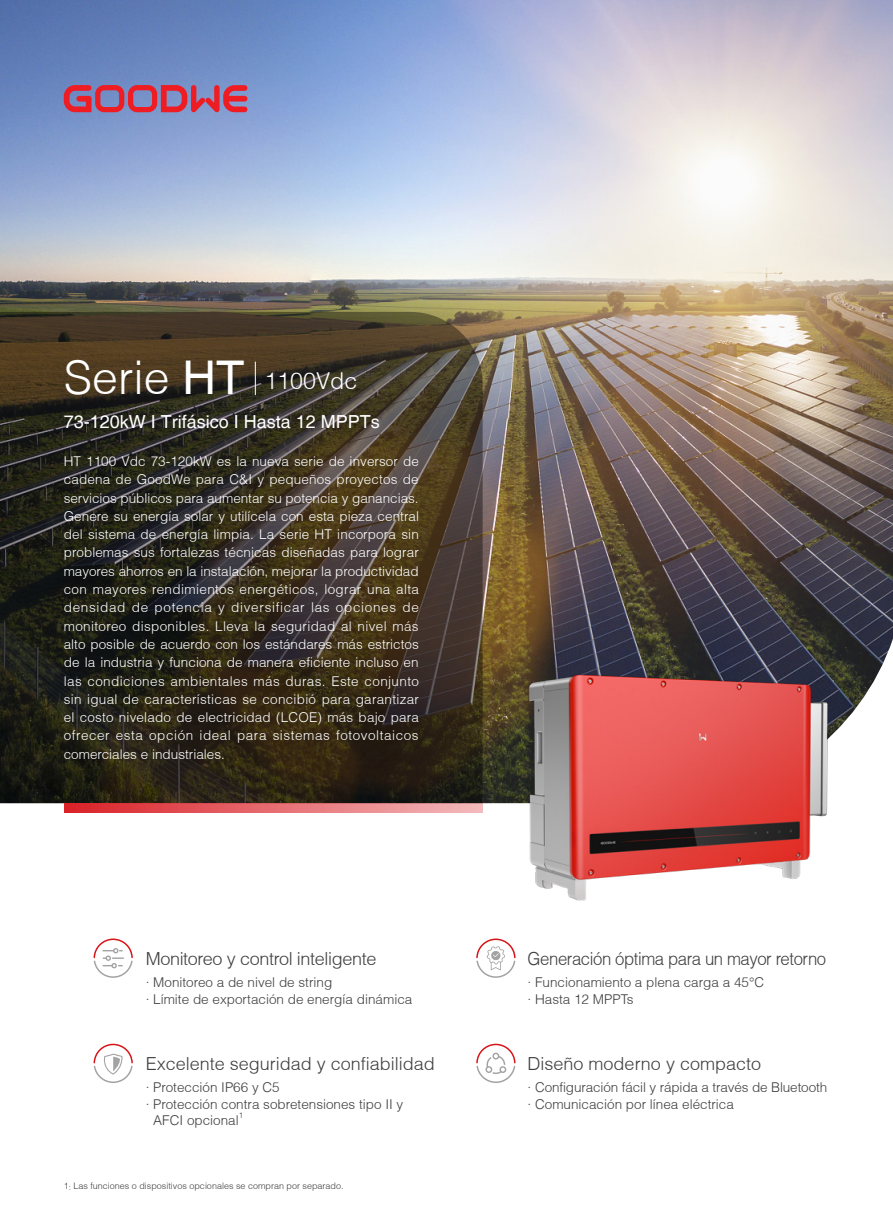
<style>
.page{position:relative;width:893px;height:1212px;background:#fff}
.page>*{position:absolute;margin:0;border:0;box-sizing:border-box;transform-origin:0 0}
.t1{font:300 23.25px "Helvetica";color:#fff}
.t2{font:300 18px "Helvetica";color:#3e3e3f}
.t3{font:300 18px "Helvetica";letter-spacing:-.02em;color:#3e3e3f;scale:.93 1}
.t4{font:18px "Helvetica";color:#fff}
.t5{font:300 18px "Helvetica";letter-spacing:-.02em;color:#3e3e3f}
.t6{font:300 13.5px/18.3px "Helvetica";color:#fff;text-align:justify}
.t7{font:300 13.5px/16.2px "Helvetica";color:#3e3e3f}
.t8{font:300 9px "Helvetica";color:#3e3e3f}
.t9{font:300 7.8px "Helvetica";color:#3e3e3f}
.s1{font-size:46.5px}
.s2{font-weight:400;font-size:46.5px}
.s3{font-family:"Adobe Song Std"}
</style>
<div class="page">
<img style="left:0;top:0;width:893px;height:803px">
<svg style="left:64px;top:85px;width:183px;height:27px;background:#b45673"></svg>
<svg style="left:0;top:312px;width:483px;height:491px;background:#362e20"></svg>
<hr style="left:255px;top:362px;width:1px;height:33px;background:#fff">
<svg style="left:64px;top:803px;width:419px;height:9px;background:#e46b6f"></svg>
<img style="left:514px;top:664px;width:325px;height:237px">
<svg style="left:93px;top:938px;width:40px;height:40px"></svg>
<svg style="left:93px;top:1043px;width:40px;height:40px"></svg>
<svg style="left:476px;top:938px;width:40px;height:40px"></svg>
<svg style="left:476px;top:1043px;width:40px;height:40px"></svg>
<p class="t1" style="left:64px;top:366px;width:295px"><span class="s1">Serie</span> <span class="s2">HT</span> 1100Vdc</p>
<p class="t4" style="left:64px;top:412px;width:318px">73-120kW I Trifásico I Hasta 12 MPPTs</p>
<p class="t6" style="left:64px;top:452px;width:357px">HT 1100 Vdc 73-120kW es la nueva serie de inversor de cadena de GoodWe para C&amp;I y pequeños proyectos de servicios públicos para aumentar su potencia y ganancias.<br>Genere su energía solar y utilícela con esta pieza central del sistema de energía limpia. La serie HT incorpora sin problemas sus fortalezas técnicas diseñadas para lograr mayores ahorros en la instalación, mejorar la productividad con mayores rendimientos energéticos, lograr una alta densidad de potencia y diversificar las opciones de monitoreo disponibles. Lleva la seguridad al nivel más alto posible de acuerdo con los estándares más estrictos de la industria y funciona de manera eficiente incluso en las condiciones ambientales más duras. Este conjunto sin igual de características se concibió para garantizar el costo nivelado de electricidad (LCOE) más bajo para ofrecer esta opción ideal para sistemas fotovoltaicos comerciales e industriales.</p>
<p class="t5" style="left:146px;top:947px;width:232px">Monitoreo y control inteligente</p>
<p class="t7" style="left:146px;top:974px;width:188px">· Monitoreo a de nivel de string</p>
<p class="t7" style="left:146px;top:990px;width:268px">· Límite de exportación de energía dinámica</p>
<p class="t2" style="left:146px;top:1052px;width:291px">Excelente seguridad y confiabilidad</p>
<p class="t7" style="left:146px;top:1079px;width:136px">· Protección IP66 y C5</p>
<p class="t7" style="left:153px;top:1096px;width:252px;text-indent:-8px">· Protección contra sobretensiones tipo II y<br>AFCI opcional</p>
<p class="t9" style="left:239px;top:1111px;width:6px">1</p>
<p class="t8" style="left:64px;top:1180px;width:281px">1<span class="s3">:</span> Las funciones o dispositivos opcionales se compran por separado.</p>
<p class="t3" style="left:528px;top:947px;width:323px">Generación óptima para un mayor retorno</p>
<p class="t7" style="left:528px;top:974px;width:238px">· Funcionamiento a plena carga a 45°C</p>
<p class="t7" style="left:528px;top:990px;width:107px">· Hasta 12 MPPTs</p>
<p class="t2" style="left:528px;top:1052px;width:235px">Diseño moderno y compacto</p>
<p class="t7" style="left:528px;top:1079px;width:301px">· Configuración fácil y rápida a través de Bluetooth</p>
<p class="t7" style="left:528px;top:1096px;width:208px">· Comunicación por línea eléctrica</p>
</div>
